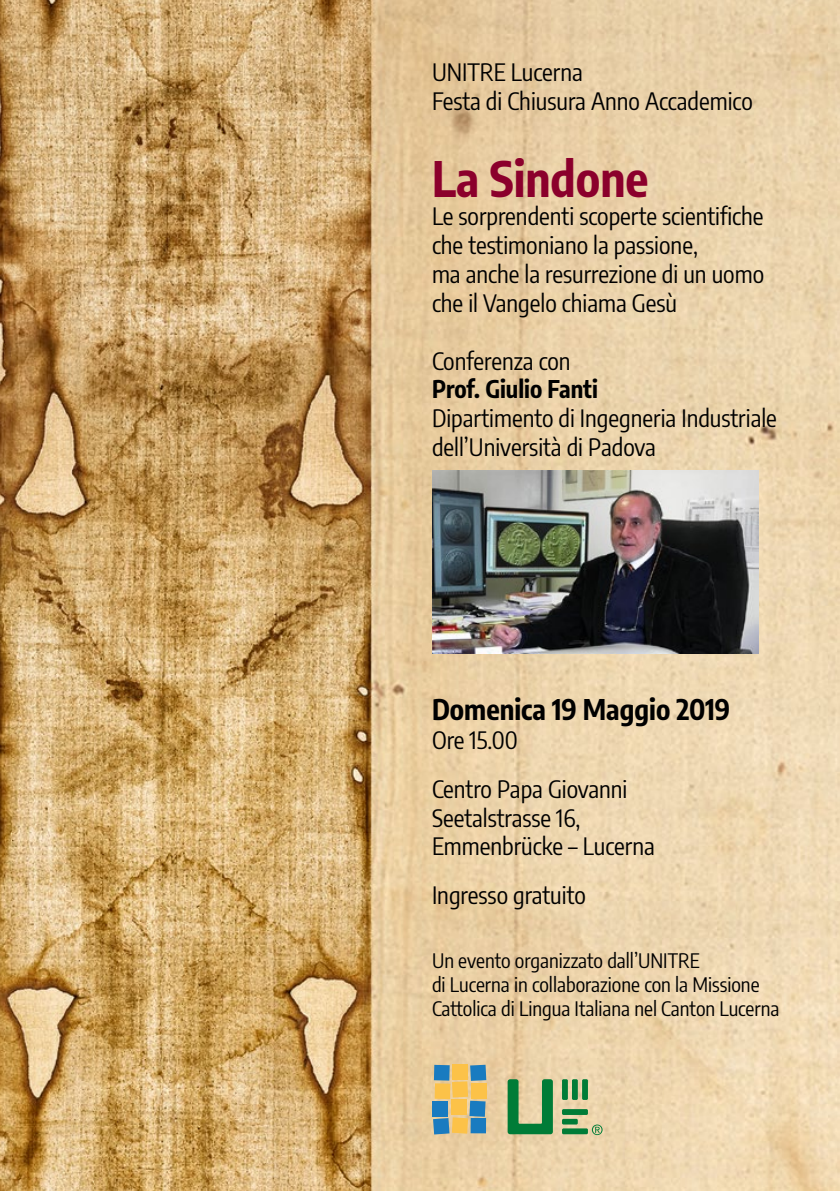
<style>
.page{position:relative;width:840px;height:1191px;background:#fff}
.page>*{position:absolute;margin:0;border:0;box-sizing:border-box;transform-origin:0 0}
.t1{font:700 48px "Encode Sans Condensed";color:#8b002c}
.t2{font:700 28px "Encode Sans Condensed";color:#000}
.t3{font:24px/28.8px "Encode Sans Condensed";color:#000}
.t4{font:700 24px "Encode Sans Condensed";color:#000}
.t5{font:20px/24px "Encode Sans Condensed";color:#000}
</style>
<div class="page">
<img style="left:0;top:0;width:839px;height:1191px">
<img style="left:432px;top:470px;width:326px;height:183px">
<svg style="left:507px;top:1079px;width:45px;height:55px;background:#67a169"></svg>
<div style="left:561px;top:1079px;width:6px;height:21px;background:#007c37"></div>
<div style="left:571px;top:1079px;width:6px;height:21px;background:#007c37"></div>
<svg style="left:581px;top:1079px;width:6px;height:21px"></svg>
<div style="left:561px;top:1109px;width:26px;height:6px;background:#007c37"></div>
<div style="left:561px;top:1128px;width:26px;height:6px;background:#007c37"></div>
<div style="left:561px;top:1118px;width:16px;height:6px;background:#007c37"></div>
<svg style="left:591px;top:1124px;width:11px;height:11px"></svg>
<div style="left:432px;top:1101px;width:15px;height:15px;background:#197bc0"></div>
<svg style="left:433px;top:1064px;width:53px;height:70px;background:#a3aa8a"></svg>
<div style="left:451px;top:1099px;width:15px;height:16px;background:#fcc248"></div>
<div style="left:470px;top:1117px;width:16px;height:16px;background:#197bc0"></div>
<p class="t3" style="left:432px;top:57px;width:322px">UNITRE Lucerna<br>Festa di Chiusura Anno Accademico</p>
<h1 class="t1" style="left:432px;top:142px;width:218px">La Sindone</h1>
<p class="t3" style="left:432px;top:201px;width:333px">Le sorprendenti scoperte scientifiche che testimoniano la passione,<br>ma anche la resurrezione di un uomo che il Vangelo chiama Gesù</p>
<p class="t3" style="left:432px;top:345px;width:140px">Conferenza con</p>
<p class="t4" style="left:432px;top:371px;width:167px">Prof. Giulio Fanti</p>
<p class="t3" style="left:432px;top:403px;width:346px">Dipartimento di Ingegneria Industriale dell’Università di Padova</p>
<p class="t2" style="left:432px;top:688px;width:300px">Domenica 19 Maggio 2019</p>
<p class="t3" style="left:432px;top:714px;width:197px;line-height:48.8px">Ore 15.00<br>Centro Papa Giovanni</p>
<p class="t3" style="left:432px;top:802px;width:224px">Seetalstrasse 16,<br>Emmenbrücke – Lucerna</p>
<p class="t3" style="left:432px;top:879px;width:155px">Ingresso gratuito</p>
<p class="t5" style="left:432px;top:947px;width:349px">Un evento organizzato dall’UNITRE<br>di Lucerna in collaborazione con la Missione<br>Cattolica di Lingua Italiana nel Canton Lucerna</p>
</div>
